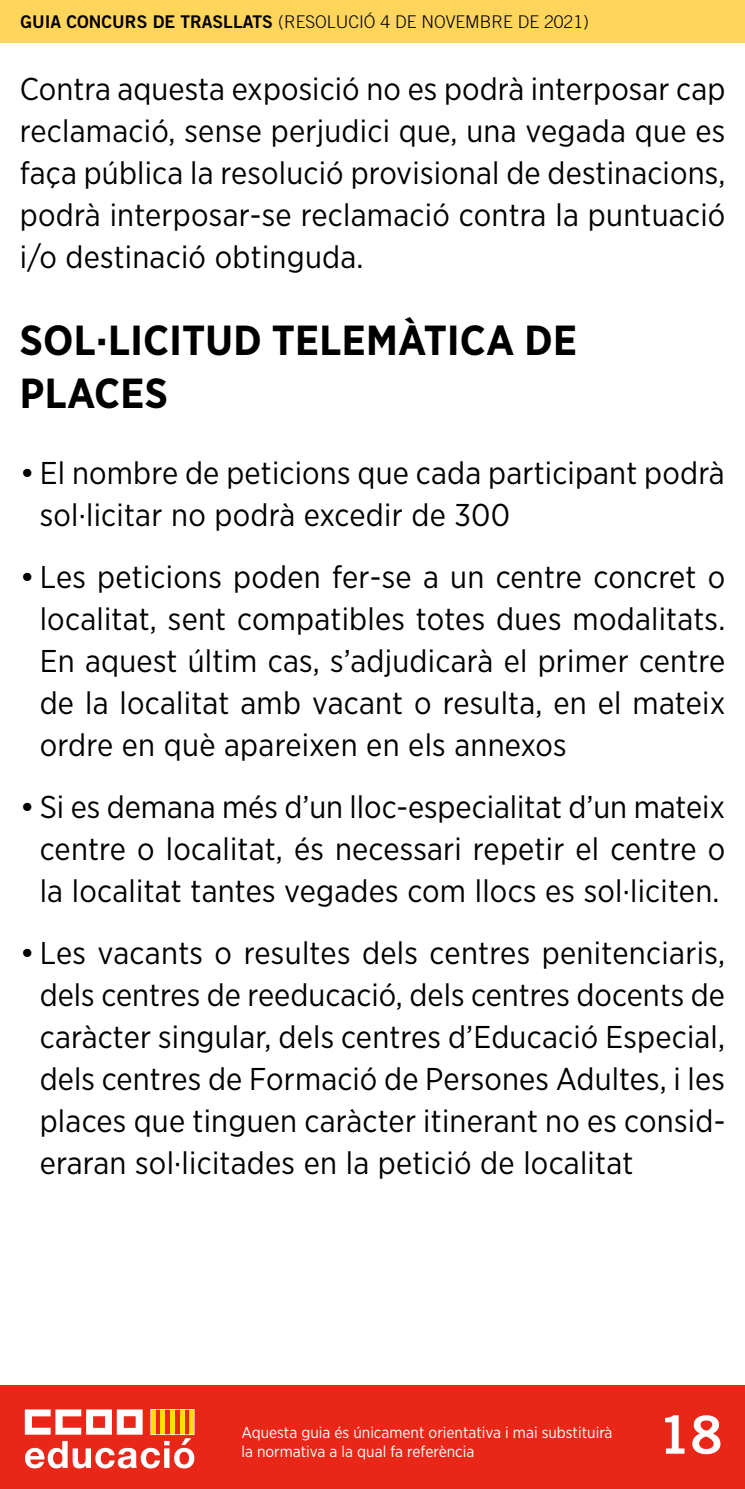
<style>
.page{position:relative;width:745px;height:1489px;background:#fff}
.page>*{position:absolute;margin:0;border:0;box-sizing:border-box;transform-origin:0 0}
.t1{font:52.5px "Trade Gothic LT Std Bd 2";color:#fff}
.t2{font:700 42px/52.5px "Gotham Narrow";letter-spacing:.005em;color:#000}
.t3{font:31.5px/42px "Gotham Narrow";letter-spacing:.01em;color:#000;text-align:justify}
.t4{font:300 17.5px "Trade Gothic LT Std";color:#000}
.t5{font:15.75px/18.9px "Gotham Narrow";color:#fff}
.s1{font-family:"Trade Gothic LT Std Bd 2";font-weight:400}
.s2{font-family:"Gotham"}
</style>
<div class="page">
<div style="left:0;top:1385px;width:744px;height:103px;background:#e92718"></div>
<div style="left:0;top:0;width:744px;height:42px;background:#ffd55c"></div>
<svg style="left:25px;top:1409px;width:169px;height:59px"></svg>
<p class="t4" style="left:20px;top:11px;width:569px"><span class="s1">GUIA CONCURS DE TRASLLATS</span> (RESOLUCIÓ 4 DE NOVEMBR E DE 2021)</p>
<p class="t3" style="left:20px;top:67px;width:706px">Contra aquesta exposició no es podrà interposar cap reclamació, sense perjudici que, una vegada que es faça pública la resolució provisional de destinacions, podrà interposar-se reclamació contra la puntuació i/o destinació obtinguda.</p>
<h2 class="t2" style="left:20px;top:313px;width:558px">SOL·LICITUD TELEMÀTICA DE<br>PLACES</h2>
<p class="t3" style="left:40px;top:451px;width:686px;text-indent:-20px"><span class="s2">•</span> El nombre de peticions que cada participant podrà sol·licitar no podrà excedir de 300</p>
<p class="t3" style="left:40px;top:555px;width:686px;text-indent:-20px"><span class="s2">•</span> Les peticions poden fer-se a un centre concret o localitat, sent compatibles totes dues modalitats.<br>En aquest últim cas, s’adjudicarà el primer centre de la localitat amb vacant o resulta, en el mateix ordre en què apareixen en els annexos</p>
<p class="t3" style="left:40px;top:785px;width:686px;text-indent:-20px"><span class="s2">•</span> Si es demana més d’un lloc-especialitat d’un mateix centre o localitat, és necessari repetir el centre o la localitat tantes vegades com llocs es sol·liciten.</p>
<p class="t3" style="left:40px;top:931px;width:686px;text-indent:-20px"><span class="s2">•</span> Les vacants o resultes dels centres penitenciaris, dels centres de reeducació, dels centres docents de caràcter singular, dels centres d’Educació Especial, dels centres de Formació de Persones Adultes, i les places que tinguen caràcter itinerant no es consid&shy;eraran sol·licitades en la petició de localitat</p>
<p class="t5" style="left:241px;top:1422px;width:372px">Aquesta guia és únicament orientativa i mai substituirà la normativa a la qual fa referència</p>
<h1 class="t1" style="left:657px;top:1402px;width:66px">18</h1>
</div>
